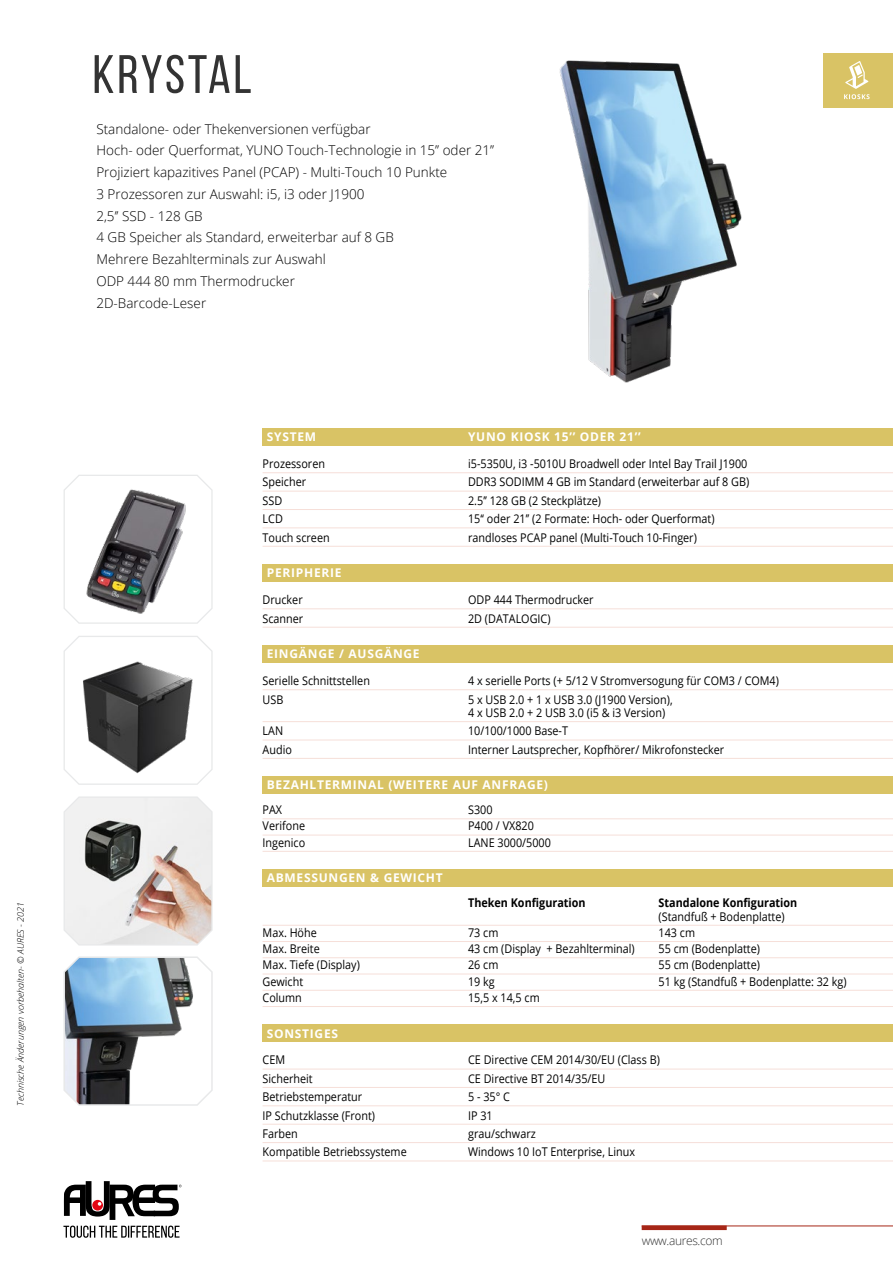
<style>
.page{position:relative;width:893px;height:1263px;background:#fff}
.page>*{position:absolute;margin:0;border:0;box-sizing:border-box;transform-origin:0 0}
.t1{font:54px "Bebas Neue";letter-spacing:.045em;color:#333}
.t2{font:300 13.5px/21.8px "Open Sans";color:#000}
.t3{font:12px/13.5px "Open Sans";color:#000;scale:.9 1}
.t4{font:700 12px "Open Sans";letter-spacing:.06em;color:#fff}
.t5{font:700 12px "Open Sans";color:#000;scale:.9 1}
.t6{font:300 12px "Open Sans";letter-spacing:-.03em;color:#333}
.t7{font:italic 300 9px "Open Sans";color:#000}
</style>
<div class="page">
<svg style="left:63px;top:1181px;width:119px;height:57px"></svg>
<div style="left:642px;top:1225px;width:85px;height:5px;background:#a62617"></div>
<hr style="left:642px;top:1225px;width:251px;height:1px;background:#a62617">
<div style="left:823px;top:53px;width:70px;height:54px;background:#d9c365"></div>
<svg style="left:844px;top:61px;width:26px;height:38px"></svg>
<div style="left:263px;top:428px;width:630px;height:17px;background:#d9c365"></div>
<hr style="left:263px;top:472px;width:630px;height:1px;background:#f6dfd9">
<hr style="left:263px;top:491px;width:630px;height:1px;background:#f6dfd9">
<hr style="left:263px;top:509px;width:630px;height:1px;background:#f6dfd9">
<hr style="left:263px;top:527px;width:630px;height:1px;background:#f6dfd9">
<hr style="left:263px;top:546px;width:630px;height:1px;background:#f6dfd9">
<div style="left:263px;top:564px;width:630px;height:17px;background:#d9c365"></div>
<hr style="left:263px;top:608px;width:630px;height:1px;background:#f6dfd9">
<hr style="left:263px;top:627px;width:630px;height:1px;background:#f6dfd9">
<div style="left:263px;top:645px;width:630px;height:17px;background:#d9c365"></div>
<hr style="left:263px;top:689px;width:630px;height:1px;background:#f6dfd9">
<hr style="left:263px;top:721px;width:630px;height:1px;background:#f6dfd9">
<hr style="left:263px;top:740px;width:630px;height:1px;background:#f6dfd9">
<hr style="left:263px;top:758px;width:630px;height:1px;background:#f6dfd9">
<div style="left:263px;top:776px;width:630px;height:18px;background:#d9c365"></div>
<hr style="left:263px;top:818px;width:630px;height:1px;background:#f6dfd9">
<hr style="left:263px;top:835px;width:630px;height:1px;background:#f6dfd9">
<hr style="left:263px;top:851px;width:630px;height:1px;background:#f6dfd9">
<div style="left:263px;top:869px;width:630px;height:18px;background:#d9c365"></div>
<hr style="left:263px;top:925px;width:630px;height:1px;background:#f6dfd9">
<hr style="left:263px;top:941px;width:630px;height:1px;background:#f6dfd9">
<hr style="left:263px;top:957px;width:630px;height:1px;background:#f6dfd9">
<hr style="left:263px;top:974px;width:630px;height:1px;background:#f6dfd9">
<hr style="left:263px;top:990px;width:630px;height:1px;background:#f6dfd9">
<hr style="left:263px;top:1006px;width:630px;height:1px;background:#f6dfd9">
<div style="left:263px;top:1024px;width:630px;height:18px;background:#d9c365"></div>
<hr style="left:263px;top:1069px;width:630px;height:1px;background:#f6dfd9">
<hr style="left:263px;top:1087px;width:630px;height:1px;background:#f6dfd9">
<hr style="left:263px;top:1105px;width:630px;height:1px;background:#f6dfd9">
<hr style="left:263px;top:1124px;width:630px;height:1px;background:#f6dfd9">
<hr style="left:263px;top:1142px;width:630px;height:1px;background:#f6dfd9">
<hr style="left:263px;top:1160px;width:630px;height:1px;background:#f6dfd9">
<svg style="left:63px;top:636px;width:150px;height:149px"></svg>
<svg style="left:63px;top:475px;width:150px;height:149px"></svg>
<svg style="left:63px;top:956px;width:150px;height:150px"></svg>
<svg style="left:63px;top:796px;width:150px;height:150px"></svg>
<img style="left:559px;top:60px;width:183px;height:323px">
<p class="t7" style="left:14px;top:1106px;width:205px;rotate:-90deg">Technische Änderungen vorbehalten- © AURES - 2021</p>
<h1 class="t1" style="left:92px;top:45px;width:161px">KRYSTAL</h1>
<p class="t2" style="left:96px;top:118px;width:399px">Standalone- oder Thekenversionen verfügbar<br>Hoch- oder Querformat, YUNO Touch-Technologie in 15’’ oder 21’’ Projiziert kapazitives Panel (PCAP) - Multi-Touch 10 Punkte<br>3 Prozessoren zur Auswahl: i5, i3 oder J1900<br>2,5’’ SSD - 128 GB<br>4 GB Speicher als Standard, erweiterbar auf 8 GB<br>Mehrere Bezahlterminals zur Auswahl<br>ODP 444 80 mm Thermodrucker<br>2D-Barcode-Leser</p>
<p class="t4" style="left:267px;top:428px;width:51px">SYSTEM</p>
<p class="t4" style="left:468px;top:428px;width:174px">YUNO KIOSK 15’’ ODER 21’’</p>
<p class="t3" style="left:263px;top:457px;width:71px">Prozessoren</p>
<p class="t3" style="left:468px;top:457px;width:312px">i5-5350U, i3 -5010U Broadwell oder Intel Bay Trail J1900</p>
<p class="t3" style="left:263px;top:475px;width:50px">Speicher</p>
<p class="t3" style="left:468px;top:475px;width:314px">DDR3 SODIMM 4 GB im Standard (erweiterbar auf 8 GB)</p>
<p class="t3" style="left:263px;top:493px;width:23px">SSD</p>
<p class="t3" style="left:468px;top:493px;width:149px">2.5’’ 128 GB (2 Steckplätze)</p>
<p class="t3" style="left:263px;top:512px;width:24px">LCD</p>
<p class="t3" style="left:468px;top:512px;width:275px">15‘‘ oder 21’’ (2 Formate: Hoch- oder Querformat)</p>
<p class="t3" style="left:263px;top:530px;width:76px">Touch screen</p>
<p class="t3" style="left:468px;top:530px;width:256px">randloses PCAP panel (Multi-Touch 10-Finger)</p>
<p class="t4" style="left:267px;top:564px;width:76px">PERIPHERIE</p>
<p class="t3" style="left:263px;top:593px;width:46px">Drucker</p>
<p class="t3" style="left:468px;top:593px;width:141px">ODP 444 Thermodrucker</p>
<p class="t3" style="left:263px;top:611px;width:47px">Scanner</p>
<p class="t3" style="left:468px;top:611px;width:93px">2D (DATALOGIC)</p>
<p class="t4" style="left:267px;top:645px;width:154px">EINGÄNGE / AUSGÄNGE</p>
<p class="t3" style="left:263px;top:674px;width:121px">Serielle Schnittstellen</p>
<p class="t3" style="left:468px;top:674px;width:347px">4 x serielle Ports (+ 5/12 V Stromversogung für COM3 / COM4)</p>
<p class="t3" style="left:263px;top:692px;width:25px">USB</p>
<p class="t3" style="left:468px;top:692px;width:229px">5 x USB 2.0 + 1 x USB 3.0 (J1900 Version),<br>4 x USB 2.0 + 2 USB 3.0 (i5 &amp; i3 Version)</p>
<p class="t3" style="left:263px;top:724px;width:24px">LAN</p>
<p class="t3" style="left:468px;top:724px;width:113px">10/100/1000 Base-T</p>
<p class="t3" style="left:263px;top:742px;width:34px">Audio</p>
<p class="t3" style="left:468px;top:742px;width:286px">Interner Lautsprecher, Kopfhörer/ Mikrofonstecker</p>
<p class="t4" style="left:267px;top:777px;width:283px">BEZAHLTERMINAL (WEITERE AUF ANFRAGE)</p>
<p class="t3" style="left:263px;top:803px;width:23px">PAX</p>
<p class="t3" style="left:468px;top:803px;width:29px">S300</p>
<p class="t3" style="left:263px;top:819px;width:49px">Verifone</p>
<p class="t3" style="left:468px;top:819px;width:75px">P400 / VX820</p>
<p class="t3" style="left:263px;top:835px;width:49px">Ingenico</p>
<p class="t3" style="left:468px;top:835px;width:93px">LANE 3000/5000</p>
<p class="t4" style="left:267px;top:869px;width:177px">ABMESSUNGEN &amp; GEWICHT</p>
<p class="t5" style="left:468px;top:894px;width:132px">Theken Konfiguration</p>
<p class="t5" style="left:659px;top:894px;width:156px">Standalone Konfiguration</p>
<p class="t3" style="left:659px;top:909px;width:142px">(Standfuß + Bodenplatte)</p>
<p class="t3" style="left:263px;top:925px;width:62px">Max. Höhe</p>
<p class="t3" style="left:468px;top:925px;width:35px">73 cm</p>
<p class="t3" style="left:659px;top:925px;width:42px">143 cm</p>
<p class="t3" style="left:263px;top:942px;width:65px">Max. Breite</p>
<p class="t3" style="left:468px;top:942px;width:187px">43 cm (Display + Bezahlterminal)</p>
<p class="t3" style="left:659px;top:942px;width:114px">55 cm (Bodenplatte)</p>
<p class="t3" style="left:263px;top:958px;width:110px">Max. Tiefe (Display)</p>
<p class="t3" style="left:468px;top:958px;width:35px">26 cm</p>
<p class="t3" style="left:659px;top:958px;width:114px">55 cm (Bodenplatte)</p>
<p class="t3" style="left:263px;top:974px;width:47px">Gewicht</p>
<p class="t3" style="left:468px;top:974px;width:31px">19 kg</p>
<p class="t3" style="left:659px;top:974px;width:210px">51 kg (Standfuß + Bodenplatte: 32 kg)</p>
<p class="t3" style="left:263px;top:990px;width:45px">Column</p>
<p class="t3" style="left:468px;top:990px;width:81px">15,5 x 14,5 cm</p>
<p class="t4" style="left:267px;top:1025px;width:73px">SONSTIGES</p>
<p class="t3" style="left:263px;top:1053px;width:27px">CEM</p>
<p class="t3" style="left:468px;top:1053px;width:215px">CE Directive CEM 2014/30/EU (Class B)</p>
<p class="t3" style="left:263px;top:1071px;width:57px">Sicherheit</p>
<p class="t3" style="left:468px;top:1071px;width:154px">CE Directive BT 2014/35/EU</p>
<p class="t3" style="left:263px;top:1090px;width:112px">Betriebstemperatur</p>
<p class="t3" style="left:468px;top:1090px;width:48px">5 - 35° C</p>
<p class="t3" style="left:263px;top:1108px;width:126px">IP Schutzklasse (Front)</p>
<p class="t3" style="left:468px;top:1108px;width:29px">IP 31</p>
<p class="t3" style="left:263px;top:1126px;width:41px">Farben</p>
<p class="t3" style="left:468px;top:1126px;width:77px">grau/schwarz</p>
<p class="t3" style="left:263px;top:1145px;width:162px">Kompatible Betriebssysteme</p>
<p class="t3" style="left:468px;top:1145px;width:187px">Windows 10 IoT Enterprise, Linux</p>
<p class="t6" style="left:642px;top:1233px;width:83px">www.aures.com</p>
</div>
